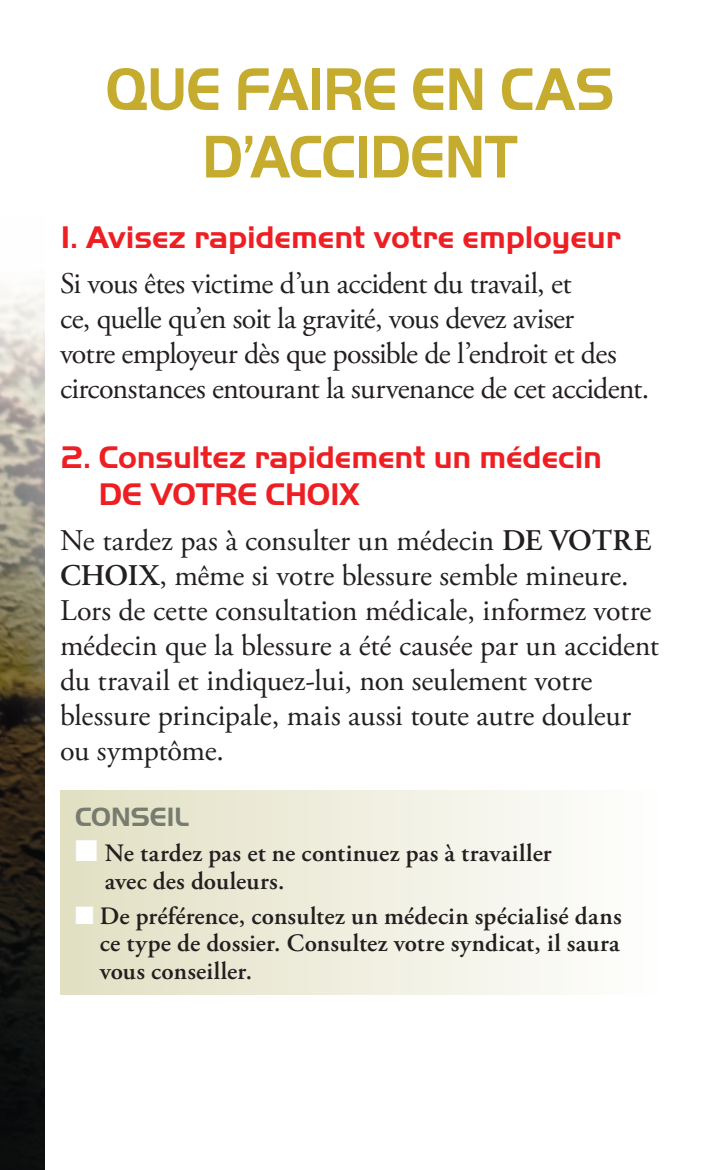
<style>
.page{position:relative;width:720px;height:1170px;background:#fff}
.page>*{position:absolute;margin:0;border:0;box-sizing:border-box;transform-origin:0 0}
.T1{font:700 62.5px/67.5px "Handel Got D";letter-spacing:-.01em;color:#c5ab2e;text-align:center;scale:.9 1}
.T2{font:32.5px/37.5px "Handel Gothic";letter-spacing:-.005em;color:#ee1f23}
.t1{font:30px/35px "Adobe Garamond Pro";letter-spacing:-.01em;color:#231f20}
.t2{font:27.5px "Handel Gothic";color:#777c6e}
.Conseil{font:600 25px/27.5px "Adobe Garamond Pro";letter-spacing:.01em;color:#231f20}
.s1{font-weight:600}
.s2{color:#fff}
</style>
<div class="page">
<div style="left:60px;top:791px;width:600px;height:204px;background:linear-gradient(to right,#e1dfc3,#fefefe)"></div>
<img style="left:0;top:290px;width:45px;height:880px">
<p class="T1" style="left:106px;top:54px;width:567px">QUE FAIRE EN CAS<br>D’ACCIDENT</p>
<p class="T2" style="left:60px;top:218px;width:562px">1. Avisez rapidement votre employeur</p>
<p class="t1" style="left:60px;top:267px;width:591px">Si vous êtes victime d’un accident du travail, et<br>ce, quelle qu’en soit la gravité, vous devez aviser<br>votre employeur dès que possible de l’endroit et des circonstances entourant la survenance de cet accident.</p>
<p class="T2" style="left:99px;top:438px;width:505px;text-indent:-39px">2. Consultez rapidement un médecin<br>DE VOTRE CHOIX</p>
<p class="t1" style="left:60px;top:524px;width:601px">Ne tardez pas à consulter un médecin <span class="s1">DE VOTRE CHOIX</span>, même si votre blessure semble mineure.<br>Lors de cette consultation médicale, informez votre médecin que la blessure a été causée par un accident du travail et indiquez-lui, non seulement votre blessure principale, mais aussi toute autre douleur ou symptôme.</p>
<p class="t2" style="left:75px;top:801px;width:116px">CONSEIL</p>
<p class="Conseil" style="left:105px;top:840px;width:449px;text-indent:-30px"><span class="s2">■</span> Ne tardez pas et ne continuez pas à travailler avec des douleurs.</p>
<p class="Conseil" style="left:100px;top:902px;width:524px;text-align:justify;text-indent:-25px"><span class="s2">■</span> De préférence, consultez un médecin spécialisé dans ce type de dossier. Consultez votre syndicat, il saura vous conseiller.</p>
</div>
